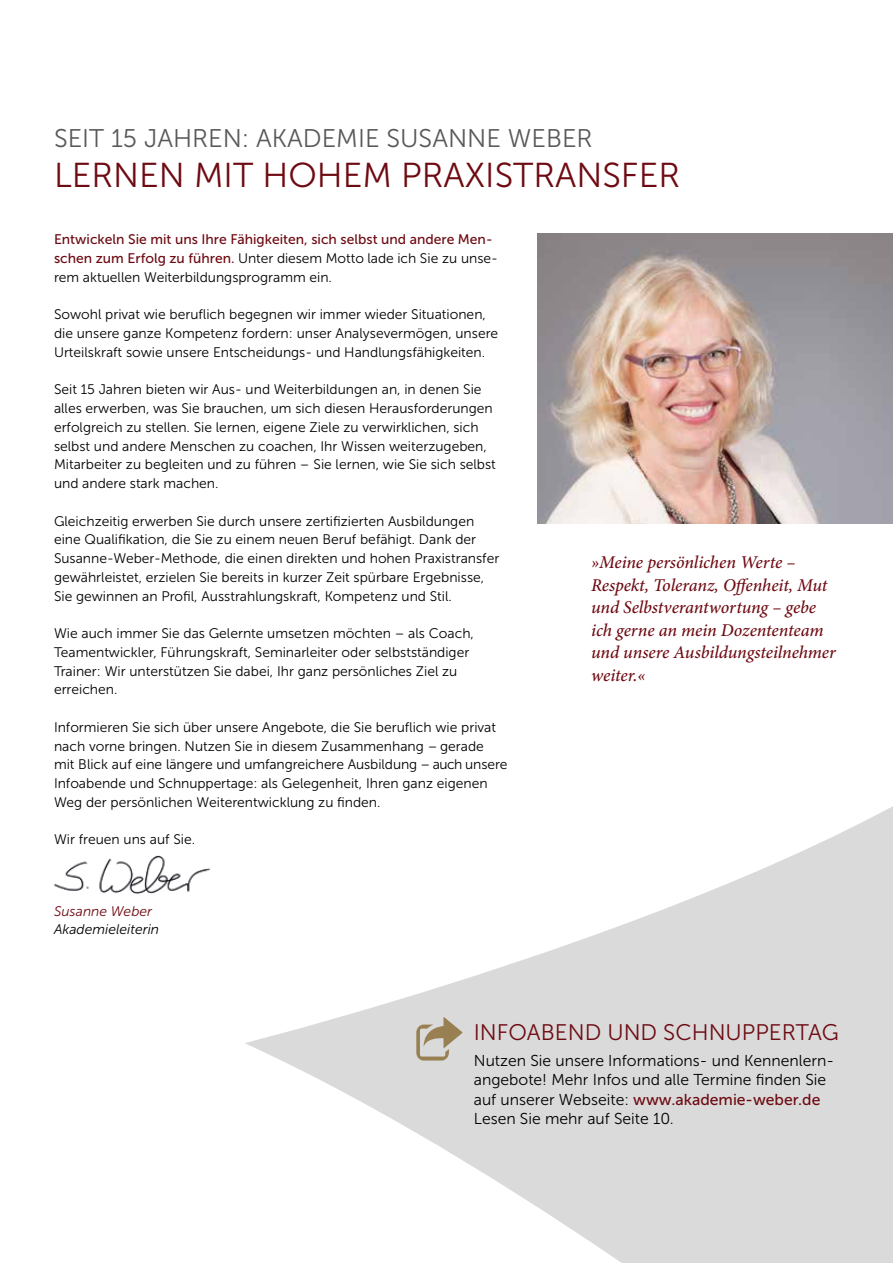
<style>
.page{position:relative;width:893px;height:1263px;background:#fff}
.page>*{position:absolute;margin:0;border:0;box-sizing:border-box;transform-origin:0 0}
.t1{font:34.5px "Museo Sans 300";color:#6e0a12}
.t2{font:25.5px "Museo Sans 300";color:#58595b}
.t3{font:22.5px "Museo Sans 300";color:#6e0a12}
.t4{font:italic 500 18px/22.5px "Minion Pro";letter-spacing:-.005em;color:#6e0a12}
.t5{font:15.75px/19.5px "Museo Sans 300";color:#000}
.t6{font:15.75px "Museo Sans 500";color:#6e0a12}
.t7{font:13.8px/18.8px "Museo Sans 300";color:#000}
.t8{font:13.8px "Museo Sans 500";color:#6e0a12}
.t9{font:italic 13.8px "Museo Sans 300";color:#000}
.t10{font:italic 13.8px "Museo Sans 300";color:#6e0a12}
.s1{font-family:"Museo Sans 500";color:#6e0a12}
.s2{font-family:"Museo Sans 300";color:#000}
</style>
<div class="page">
<img style="left:54px;top:855px;width:156px;height:40px">
<svg style="left:245px;top:806px;width:648px;height:457px;fill:#dadada"></svg>
<svg style="left:416px;top:1017px;width:46px;height:43px;background:#c0b7a6"></svg>
<img style="left:538px;top:234px;width:355px;height:289px">
<h2 class="t2" style="left:54px;top:124px;width:540px">SEIT 15 JAHREN: AKADEMIE SUSANNE WEBER</h2>
<h1 class="t1" style="left:54px;top:157px;width:628px">LERNEN MIT HOHEM PRAXISTRANSFER</h1>
<p class="t8" style="left:54px;top:232px;width:440px">Entwickeln Sie mit uns Ihre Fähigkeiten, sich selbst und andere Men-</p>
<p class="t7" style="left:54px;top:249px;width:446px"><span class="s1">schen zum Erfolg zu führen.</span> Unter diesem Motto lade ich Sie zu unse&shy;rem aktuellen Weiterbildungsprogramm ein.</p>
<p class="t7" style="left:54px;top:305px;width:446px">Sowohl privat wie beruflich begegnen wir immer wieder Situationen, die unsere ganze Kompetenz fordern: unser Analysevermögen, unsere<br>Urteilskraft sowie unsere Entscheidungs- und Handlungsfähigkeiten.</p>
<p class="t7" style="left:54px;top:380px;width:443px">Seit 15 Jahren bieten wir Aus- und Weiterbildungen an, in denen Sie alles erwerben, was Sie brauchen, um sich diesen Herausforderungen erfolgreich zu stellen. Sie lernen, eigene Ziele zu verwirklichen, sich selbst und andere Menschen zu coachen, Ihr Wissen weiterzugeben, Mitarbeiter zu begleiten und zu führen – Sie lernen, wie Sie sich selbst und andere stark machen.</p>
<p class="t7" style="left:54px;top:511px;width:447px">Gleichzeitig erwerben Sie durch unsere zertifizierten Ausbildungen eine Qualifikation, die Sie zu einem neuen Beruf befähigt. Dank der Susanne-Weber-Methode, die einen direkten und hohen Praxistransfer gewährleistet, erzielen Sie bereits in kurzer Zeit spürbare Ergebnisse, Sie gewinnen an Profil, Ausstrahlungskraft, Kompetenz und Stil.</p>
<p class="t7" style="left:54px;top:624px;width:421px">Wie auch immer Sie das Gelernte umsetzen möchten – als Coach, Teamentwickler, Führungskraft, Seminarleiter oder selbstständiger Trainer: Wir unterstützen Sie dabei, Ihr ganz persönliches Ziel zu erreichen.</p>
<p class="t7" style="left:54px;top:718px;width:455px">Informieren Sie sich über unsere Angebote, die Sie beruflich wie privat nach vorne bringen. Nutzen Sie in diesem Zusammenhang – gerade mit Blick auf eine längere und umfangreichere Ausbildung – auch unsere Infoabende und Schnuppertage: als Gelegenheit, Ihren ganz eigenen Weg der persönlichen Weiterentwicklung zu finden.</p>
<p class="t7" style="left:54px;top:830px;width:143px">Wir freuen uns auf Sie.</p>
<p class="t10" style="left:54px;top:904px;width:100px">Susanne Weber</p>
<p class="t9" style="left:54px;top:922px;width:107px">Akademieleiterin</p>
<h3 class="t4" style="left:591px;top:551px;width:246px">»Meine persönlichen Werte –<br>Respekt, Toleranz, Offenheit, Mut und Selbstverantwortung – gebe ich gerne an mein Dozententeam und unsere Ausbildungsteilnehmer weiter.«</h3>
<h3 class="t3" style="left:474px;top:1020px;width:366px">INFOABEND UND SCHNUPPERTAG</h3>
<p class="t5" style="left:474px;top:1050px;width:362px">Nutzen Sie unsere Informations- und Kennenlern&shy;angebote! Mehr Infos und alle Termine finden Sie</p>
<p class="t6" style="left:474px;top:1090px;width:348px"><span class="s2">auf unserer Webseite:</span> www.akademie-weber.de</p>
<p class="t5" style="left:474px;top:1109px;width:202px">Lesen Sie mehr auf Seite 10.</p>
</div>
